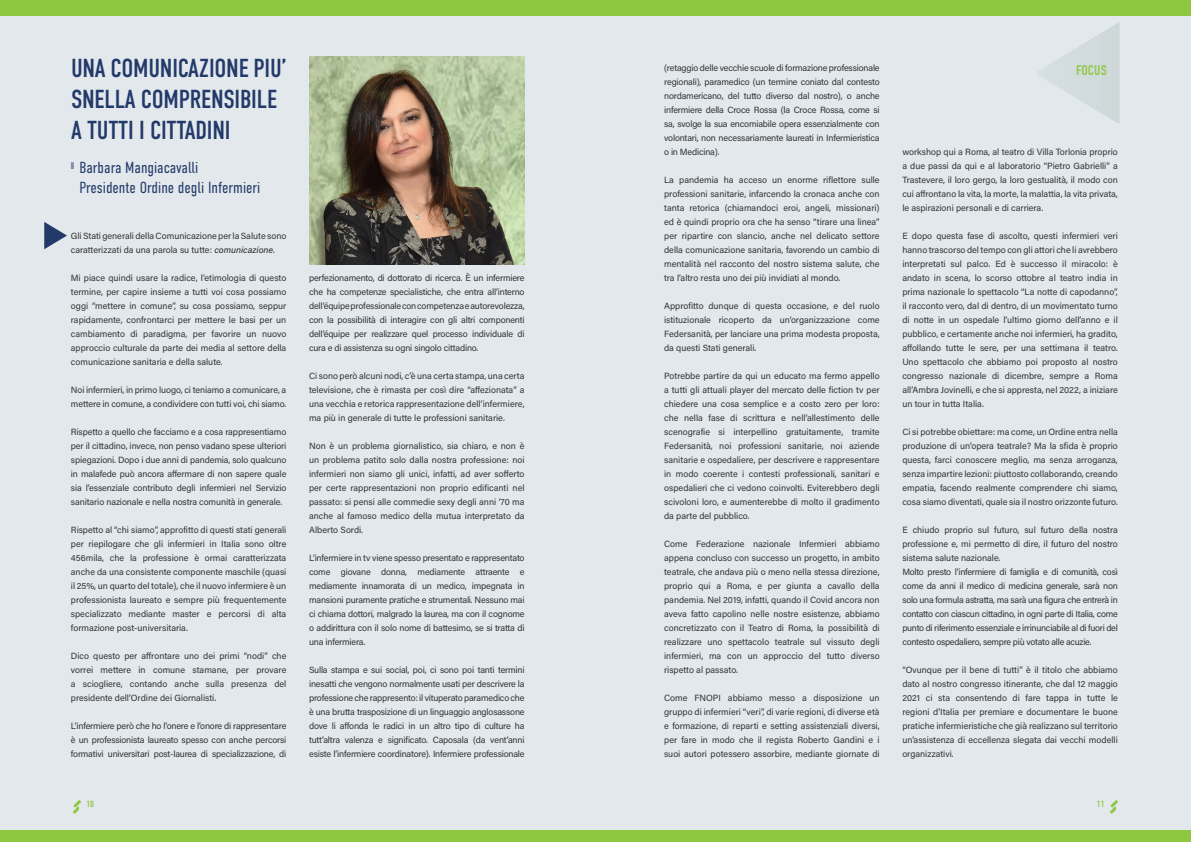
<style>
.page{position:relative;width:1191px;height:842px;background:#e2e8eb}
.page>*{position:absolute;margin:0;border:0;box-sizing:border-box;transform-origin:0 0}
.t1{font:26px/31.2px "DIN Condensed";letter-spacing:-.01em;color:#22396a}
.t2{font:300 16px/19.2px "DIN Condensed";color:#22396a}
.t3{font:14px "DIN Condensed";letter-spacing:.01em;color:#8ec740}
.t4{font:9px/14px "Acumin Pro";letter-spacing:-.005em;color:#333;text-align:justify}
.t5{font:9px "DIN Condensed";color:#8ec740}
.s1{font-weight:500;font-style:italic}
</style>
<div class="page">
<svg style="left:1110px;top:800px;width:8px;height:13px"></svg>
<svg style="left:73px;top:800px;width:8px;height:13px"></svg>
<div style="left:0;top:0;width:1191px;height:15px;background:#8ec740"></div>
<div style="left:0;top:831px;width:1191px;height:11px;background:#8ec740"></div>
<svg style="left:1039px;top:23px;width:80px;height:100px"></svg>
<svg style="left:71px;top:162px;width:3px;height:7px"></svg>
<svg style="left:44px;top:222px;width:23px;height:27px"></svg>
<img style="left:309px;top:57px;width:216px;height:207px">
<p class="t1" style="left:71px;top:53px;width:217px">UNA COMUNICAZIONE PIU’<br>SNELLA COMPRENSIBILE<br>A TUTTI I CITTADINI</p>
<p class="t4" style="left:664px;top:60px;width:217px">(retaggio delle vecchie scuole di formazione professionale regionali), paramedico (un termine coniato dal contesto nordamericano, del tutto diverso dal nostro), o anche infermiere della Croce Rossa (la Croce Rossa, come si sa, svolge la sua encomiabile opera essenzialmente con volontari, non necessariamente laureati in Infermieristica o in Medicina).</p>
<p class="t4" style="left:664px;top:172px;width:217px">La pandemia ha acceso un enorme riflettore sulle professioni sanitarie, infarcendo la cronaca anche con tanta retorica (chiamandoci eroi, angeli, missionari) ed è quindi proprio ora che ha senso “tirare una linea” per ripartire con slancio, anche nel delicato settore della comunicazione sanitaria, favorendo un cambio di mentalità nel racconto del nostro sistema salute, che tra l’altro resta uno dei più invidiati al mondo.</p>
<p class="t4" style="left:664px;top:298px;width:217px">Approfitto dunque di questa occasione, e del ruolo istituzionale ricoperto da un’organizzazione come Federsanità, per lanciare una prima modesta proposta, da questi Stati generali.</p>
<p class="t4" style="left:664px;top:368px;width:217px">Potrebbe partire da qui un educato ma fermo appello a tutti gli attuali player del mercato delle fiction tv per chiedere una cosa semplice e a costo zero per loro: che nella fase di scrittura e nell’allestimento delle scenografie si interpellino gratuitamente, tramite Federsanità, noi professioni sanitarie, noi aziende sanitarie e ospedaliere, per descrivere e rappresentare in modo coerente i contesti professionali, sanitari e ospedalieri che ci vedono coinvolti. Eviterebbero degli scivoloni loro, e aumenterebbe di molto il gradimento da parte del pubblico.</p>
<p class="t4" style="left:664px;top:536px;width:217px">Come Federazione nazionale Infermieri abbiamo appena concluso con successo un progetto, in ambito teatrale, che andava più o meno nella stessa direzione, proprio qui a Roma, e per giunta a cavallo della pandemia. Nel 2019, infatti, quando il Covid ancora non aveva fatto capolino nelle nostre esistenze, abbiamo concretizzato con il Teatro di Roma, la possibilità di realizzare uno spettacolo teatrale sul vissuto degli infermieri, ma con un approccio del tutto diverso rispetto al passato.</p>
<p class="t4" style="left:664px;top:690px;width:217px">Come FNOPI abbiamo messo a disposizione un gruppo di infermieri “veri”, di varie regioni, di diverse età e formazione, di reparti e setting assistenziali diversi, per fare in modo che il regista Roberto Gandini e i suoi autori potessero assorbire, mediante giornate di</p>
<p class="t2" style="left:79px;top:158px;width:182px">Barbara Mangiacavalli<br>Presidente Ordine degli Infermieri</p>
<p class="t4" style="left:71px;top:228px;width:217px">Gli Stati generali della Comunicazione per la Salute sono caratterizzati da una parola su tutte: <span class="s1">comunicazione</span>.</p>
<p class="t4" style="left:71px;top:270px;width:217px">Mi piace quindi usare la radice, l’etimologia di questo termine, per capire insieme a tutti voi cosa possiamo oggi “mettere in comune”, su cosa possiamo, seppur rapidamente, confrontarci per mettere le basi per un cambiamento di paradigma, per favorire un nuovo approccio culturale da parte dei media al settore della comunicazione sanitaria e della salute.</p>
<p class="t4" style="left:71px;top:382px;width:217px">Noi infermieri, in primo luogo, ci teniamo a comunicare, a mettere in comune, a condividere con tutti voi, chi siamo.</p>
<p class="t4" style="left:71px;top:424px;width:217px">Rispetto a quello che facciamo e a cosa rappresentiamo per il cittadino, invece, non penso vadano spese ulteriori spiegazioni. Dopo i due anni di pandemia, solo qualcuno in malafede può ancora affermare di non sapere quale sia l’essenziale contributo degli infermieri nel Servizio sanitario nazionale e nella nostra comunità in generale.</p>
<p class="t4" style="left:71px;top:522px;width:217px">Rispetto al “chi siamo”, approfitto di questi stati generali per riepilogare che gli infermieri in Italia sono oltre 456mila, che la professione è ormai caratterizzata anche da una consistente componente maschile (quasi il 25%, un quarto del totale), che il nuovo infermiere è un professionista laureato e sempre più frequentemente specializzato mediante master e percorsi di alta formazione post-universitaria.</p>
<p class="t4" style="left:71px;top:648px;width:217px">Dico questo per affrontare uno dei primi “nodi” che vorrei mettere in comune stamane, per provare a sciogliere, contando anche sulla presenza del presidente dell’Ordine dei Giornalisti.</p>
<p class="t4" style="left:71px;top:718px;width:217px">L’infermiere però che ho l’onere e l’onore di rappresentare è un professionista laureato spesso con anche percorsi formativi universitari post-laurea di specializzazione, di</p>
<p class="t4" style="left:309px;top:270px;width:217px">perfezionamento, di dottorato di ricerca. È un infermiere che ha competenze specialistiche, che entra all’interno dell’équipe professionale con competenza e autorevolezza, con la possibilità di interagire con gli altri componenti dell’équipe per realizzare quel processo individuale di cura e di assistenza su ogni singolo cittadino.</p>
<p class="t4" style="left:309px;top:368px;width:217px">Ci sono però alcuni nodi, c’è una certa stampa, una certa televisione, che è rimasta per così dire “affezionata” a una vecchia e retorica rappresentazione dell’infermiere, ma più in generale di tutte le professioni sanitarie.</p>
<p class="t4" style="left:309px;top:438px;width:217px">Non è un problema giornalistico, sia chiaro, e non è un problema patito solo dalla nostra professione: noi infermieri non siamo gli unici, infatti, ad aver sofferto per certe rappresentazioni non proprio edificanti nel passato: si pensi alle commedie sexy degli anni ‘70 ma anche al famoso medico della mutua interpretato da Alberto Sordi.</p>
<p class="t4" style="left:309px;top:550px;width:217px">L’infermiere in tv viene spesso presentato e rappresentato come giovane donna, mediamente attraente e mediamente innamorata di un medico, impegnata in mansioni puramente pratiche e strumentali. Nessuno mai ci chiama dottori, malgrado la laurea, ma con il cognome o addirittura con il solo nome di battesimo, se si tratta di una infermiera.</p>
<p class="t4" style="left:309px;top:662px;width:217px">Sulla stampa e sui social, poi, ci sono poi tanti termini inesatti che vengono normalmente usati per descrivere la professione che rappresento: il vituperato paramedico che è una brutta trasposizione di un linguaggio anglosassone dove li affonda le radici in un altro tipo di culture ha tutt’altra valenza e significato. Caposala (da vent’anni esiste l’infermiere coordinatore). Infermiere professionale</p>
<h3 class="t3" style="left:1076px;top:62px;width:32px">FOCUS</h3>
<p class="t4" style="left:902px;top:144px;width:217px">workshop qui a Roma, al teatro di Villa Torlonia proprio a due passi da qui e al laboratorio “Pietro Gabrielli” a Trastevere, il loro gergo, la loro gestualità, il modo con cui affrontano la vita, la morte, la malattia, la vita privata, le aspirazioni personali e di carriera.</p>
<p class="t4" style="left:902px;top:228px;width:217px">E dopo questa fase di ascolto, questi infermieri veri hanno trascorso del tempo con gli attori che li avrebbero interpretati sul palco. Ed è successo il miracolo: è andato in scena, lo scorso ottobre al teatro india in prima nazionale lo spettacolo “La notte di capodanno”, il racconto vero, dal di dentro, di un movimentato turno di notte in un ospedale l’ultimo giorno dell’anno e il pubblico, e certamente anche noi infermieri, ha gradito, affollando tutte le sere, per una settimana il teatro.<br>Uno spettacolo che abbiamo poi proposto al nostro congresso nazionale di dicembre, sempre a Roma all’Ambra Jovinelli, e che si appresta, nel 2022, a iniziare un tour in tutta Italia.</p>
<p class="t4" style="left:902px;top:424px;width:217px">Ci si potrebbe obiettare: ma come, un Ordine entra nella produzione di un’opera teatrale? Ma la sfida è proprio questa, farci conoscere meglio, ma senza arroganza, senza impartire lezioni: piuttosto collaborando, creando empatia, facendo realmente comprendere chi siamo, cosa siamo diventati, quale sia il nostro orizzonte futuro.</p>
<p class="t4" style="left:902px;top:522px;width:217px">E chiudo proprio sul futuro, sul futuro della nostra professione e, mi permetto di dire, il futuro del nostro sistema salute nazionale.</p>
<p class="t4" style="left:902px;top:564px;width:217px">Molto presto l’infermiere di famiglia e di comunità, così come da anni il medico di medicina generale, sarà non solo una formula astratta, ma sarà una figura che entrerà in contatto con ciascun cittadino, in ogni parte di Italia, come punto di riferimento essenziale e irrinunciabile al di fuori del contesto ospedaliero, sempre più votato alle acuzie.</p>
<p class="t4" style="left:902px;top:662px;width:217px">“Ovunque per il bene di tutti” è il titolo che abbiamo dato al nostro congresso itinerante, che dal 12 maggio 2021 ci sta consentendo di fare tappa in tutte le regioni d’Italia per premiare e documentare le buone pratiche infermieristiche che già realizzano sul territorio un’assistenza di eccellenza slegata dai vecchi modelli organizzativi.</p>
<p class="t5" style="left:86px;top:798px;width:9px">10</p>
<p class="t5" style="left:1097px;top:798px;width:9px">11</p>
</div>
